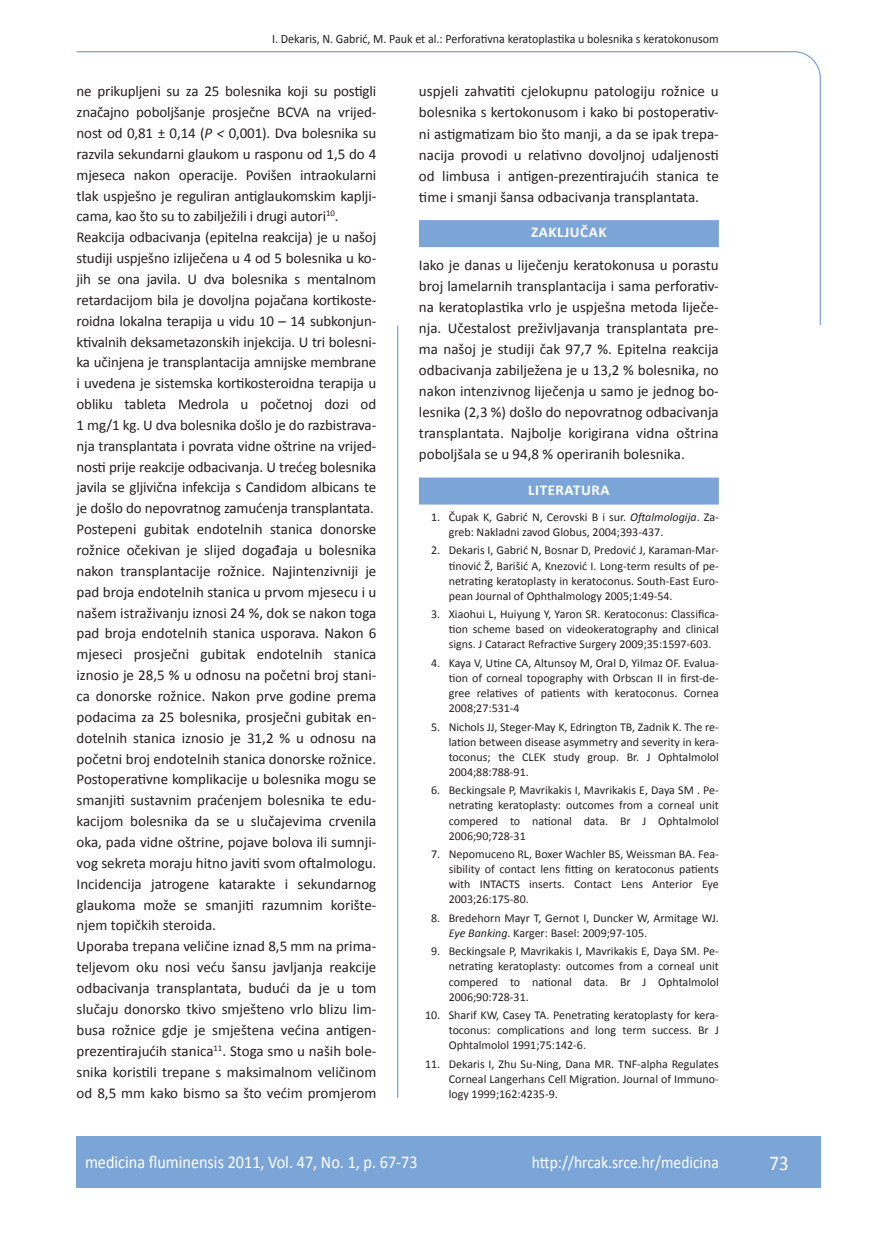
<style>
.page{position:relative;width:872px;height:1234px;background:#fff}
.page>*{position:absolute;margin:0;border:0;box-sizing:border-box;transform-origin:0 0}
.t1{font:21px "Calibri";color:#fff;scale:.9 1}
.t2{font:18px "Calibri";color:#fff;scale:.9 1}
.t3{font:17.25px "Calibri";color:#fff;scale:.9 1}
.t4{font:15px/20.9px "Calibri";letter-spacing:-.01em;color:#231f20;text-align:justify}
.t5{font:700 15px "Calibri";letter-spacing:.04em;color:#fff}
.t6{font:12.75px "Calibri";color:#231f20;scale:.94 1}
.t7{font:12px/15px "Calibri";color:#231f20;text-align:justify}
.s1{font-style:italic}
</style>
<div class="page">
<svg style="left:76px;top:51px;width:745px;height:275px"></svg>
<hr style="left:397px;top:325px;width:1px;height:772px;background:#7ca5d7">
<div style="left:77px;top:1135px;width:744px;height:51px;background:#7ca5d7"></div>
<div style="left:419px;top:220px;width:300px;height:27px;background:#7ca5d7"></div>
<div style="left:419px;top:477px;width:300px;height:27px;background:#7ca5d7"></div>
<p class="t6" style="left:272px;top:30px;width:476px">I. Dekaris, N. Gabrić, M. Pauk et al.: Perforativna keratoplastika u bolesnika s keratokonusom</p>
<p class="t4" style="left:77px;top:80px;width:301px;text-align:left">ne prikupljeni su za 25 bolesnika koji su postigli značajno poboljšanje prosječne BCVA na vrijed&shy;nost od 0,81 ± 0,14 (<span class="s1">P &lt;</span> 0,001). Dva bolesnika su razvila sekundarni glaukom u rasponu od 1,5 do 4 mjeseca nakon operacije. Povišen intraokularni tlak uspješno je reguliran antiglaukomskim kaplji&shy;cama, kao što su to zabilježili i drugi autori<sup>10</sup>.<br>Reakcija odbacivanja (epitelna reakcija) je u našoj studiji uspješno izliječena u 4 od 5 bolesnika u ko&shy;jih se ona javila. U dva bolesnika s mentalnom retardacijom bila je dovoljna pojačana kortikoste&shy;roidna lokalna terapija u vidu 10 – 14 subkonjun&shy;ktivalnih deksametazonskih injekcija. U tri bolesni&shy;ka učinjena je transplantacija amnijske membrane i uvedena je sistemska kortikosteroidna terapija u obliku tableta Medrola u početnoj dozi od 1 mg/1 kg. U dva bolesnika došlo je do razbistrava&shy;nja transplantata i povrata vidne oštrine na vrijed&shy;nosti prije reakcije odbacivanja. U trećeg bolesnika javila se gljivična infekcija s Candidom albicans te je došlo do nepovratnog zamućenja transplantata.<br>Postepeni gubitak endotelnih stanica donorske rožnice očekivan je slijed događaja u bolesnika nakon transplantacije rožnice. Najintenzivniji je pad broja endotelnih stanica u prvom mjesecu i u našem istraživanju iznosi 24 %, dok se nakon toga pad broja endotelnih stanica usporava. Nakon 6 mjeseci prosječni gubitak endotelnih stanica iznosio je 28,5 % u odnosu na početni broj stani&shy;ca donorske rožnice. Nakon prve godine prema podacima za 25 bolesnika, prosječni gubitak en&shy;dotelnih stanica iznosio je 31,2 % u odnosu na početni broj endotelnih stanica donorske rožnice.<br>Postoperativne komplikacije u bolesnika mogu se smanjiti sustavnim praćenjem bolesnika te edu&shy;kacijom bolesnika da se u slučajevima crvenila oka, pada vidne oštrine, pojave bolova ili sumnji&shy;vog sekreta moraju hitno javiti svom oftalmologu.<br>Incidencija jatrogene katarakte i sekundarnog glaukoma može se smanjiti razumnim korište&shy;njem topičkih steroida.<br>Uporaba trepana veličine iznad 8,5 mm na prima&shy;teljevom oku nosi veću šansu javljanja reakcije odbacivanja transplantata, budući da je u tom slučaju donorsko tkivo smješteno vrlo blizu lim&shy;busa rožnice gdje je smještena većina antigen&shy;prezentirajućih stanica<sup>11</sup>. Stoga smo u naših bole&shy;snika koristili trepane s maksimalnom veličinom od 8,5 mm kako bismo sa što većim promjerom</p>
<p class="t4" style="left:419px;top:80px;width:301px">uspjeli zahvatiti cjelokupnu patologiju rožnice u bolesnika s kertokonusom i kako bi postoperativ&shy;ni astigmatizam bio što manji, a da se ipak trepa&shy;nacija provodi u relativno dovoljnoj udaljenosti od limbusa i antigen-prezentirajućih stanica te time i smanji šansa odbacivanja transplantata.</p>
<p class="t5" style="left:531px;top:223px;width:77px">ZAKLJUČAK</p>
<p class="t4" style="left:419px;top:253px;width:301px">Iako je danas u liječenju keratokonusa u porastu broj lamelarnih transplantacija i sama perforativ&shy;na keratoplastika vrlo je uspješna metoda liječe&shy;nja. Učestalost preživljavanja transplantata pre&shy;ma našoj je studiji čak 97,7 %. Epitelna reakcija odbacivanja zabilježena je u 13,2 % bolesnika, no nakon intenzivnog liječenja u samo je jednog bo&shy;lesnika (2,3 %) došlo do nepovratnog odbacivanja transplantata. Najbolje korigirana vidna oštrina poboljšala se u 94,8 % operiranih bolesnika.</p>
<p class="t5" style="left:528px;top:480px;width:83px">LITERATURA</p>
<p class="t7" style="left:449px;top:508px;width:271px;text-indent:-18px">1. Čupak K, Gabrić N, Cerovski B i sur. <span class="s1">Oftalmologija</span>. Za&shy;greb: Nakladni zavod Globus, 2004;393-437.</p>
<p class="t7" style="left:449px;top:542px;width:271px;text-indent:-18px">2. Dekaris I, Gabrić N, Bosnar D, Predović J, Karaman-Mar&shy;tinović Ž, Barišić A, Knezović I. Long-term results of pe&shy;netrating keratoplasty in keratoconus. South-East Euro&shy;pean Journal of Ophthalmology 2005;1:49-54.</p>
<p class="t7" style="left:449px;top:606px;width:271px;text-indent:-18px">3. Xiaohui L, Huiyung Y, Yaron SR. Keratoconus: Classifica&shy;tion scheme based on videokeratography and clinical signs. J Cataract Refractive Surgery 2009;35:1597-603.</p>
<p class="t7" style="left:449px;top:654px;width:271px;text-indent:-18px">4. Kaya V, Utine CA, Altunsoy M, Oral D, Yilmaz OF. Evalua&shy;tion of corneal topography with Orbscan II in first-de&shy;gree relatives of patients with keratoconus. Cornea 2008;27:531-4</p>
<p class="t7" style="left:449px;top:718px;width:271px;text-indent:-18px">5. Nichols JJ, Steger-May K, Edrington TB, Zadnik K. The re&shy;lation between disease asymmetry and severity in kera&shy;toconus; the CLEK study group. Br. J Ophtalmolol 2004;88:788-91.</p>
<p class="t7" style="left:449px;top:782px;width:271px;text-indent:-18px">6. Beckingsale P, Mavrikakis I, Mavrikakis E, Daya SM . Pe&shy;netrating keratoplasty: outcomes from a corneal unit compered to national data. Br J Ophtalmolol 2006;90;728-31</p>
<p class="t7" style="left:449px;top:845px;width:271px;text-indent:-18px">7. Nepomuceno RL, Boxer Wachler BS, Weissman BA. Fea&shy;sibility of contact lens fitting on keratoconus patients with INTACTS inserts. Contact Lens Anterior Eye 2003;26:175-80.</p>
<p class="t7" style="left:449px;top:909px;width:271px;text-indent:-18px">8. Bredehorn Mayr T, Gernot I, Duncker W, Armitage WJ.<br><span class="s1">Eye Banking</span>. Karger: Basel: 2009;97-105.</p>
<p class="t7" style="left:449px;top:943px;width:271px;text-indent:-18px">9. Beckingsale P, Mavrikakis I, Mavrikakis E, Daya SM. Pe&shy;netrating keratoplasty: outcomes from a corneal unit compered to national data. Br J Ophtalmolol 2006;90:728-31.</p>
<p class="t7" style="left:449px;top:1006px;width:271px;text-indent:-24px">10. Sharif KW, Casey TA. Penetrating keratoplasty for kera&shy;toconus: complications and long term success. Br J Ophtalmolol 1991;75:142-6.</p>
<p class="t7" style="left:449px;top:1055px;width:271px;text-indent:-24px">11. Dekaris I, Zhu Su-Ning, Dana MR. TNF-alpha Regulates Corneal Langerhans Cell Migration. Journal of Immuno&shy;logy 1999;162:4235-9.</p>
<p class="t2" style="left:85px;top:1150px;width:371px">medicina fluminensis 2011, Vol. 47, No. 1, p. 67-73</p>
<p class="t3" style="left:532px;top:1151px;width:209px">http://hrcak.srce.hr/medicina</p>
<h1 class="t1" style="left:769px;top:1149px;width:23px">73</h1>
</div>
